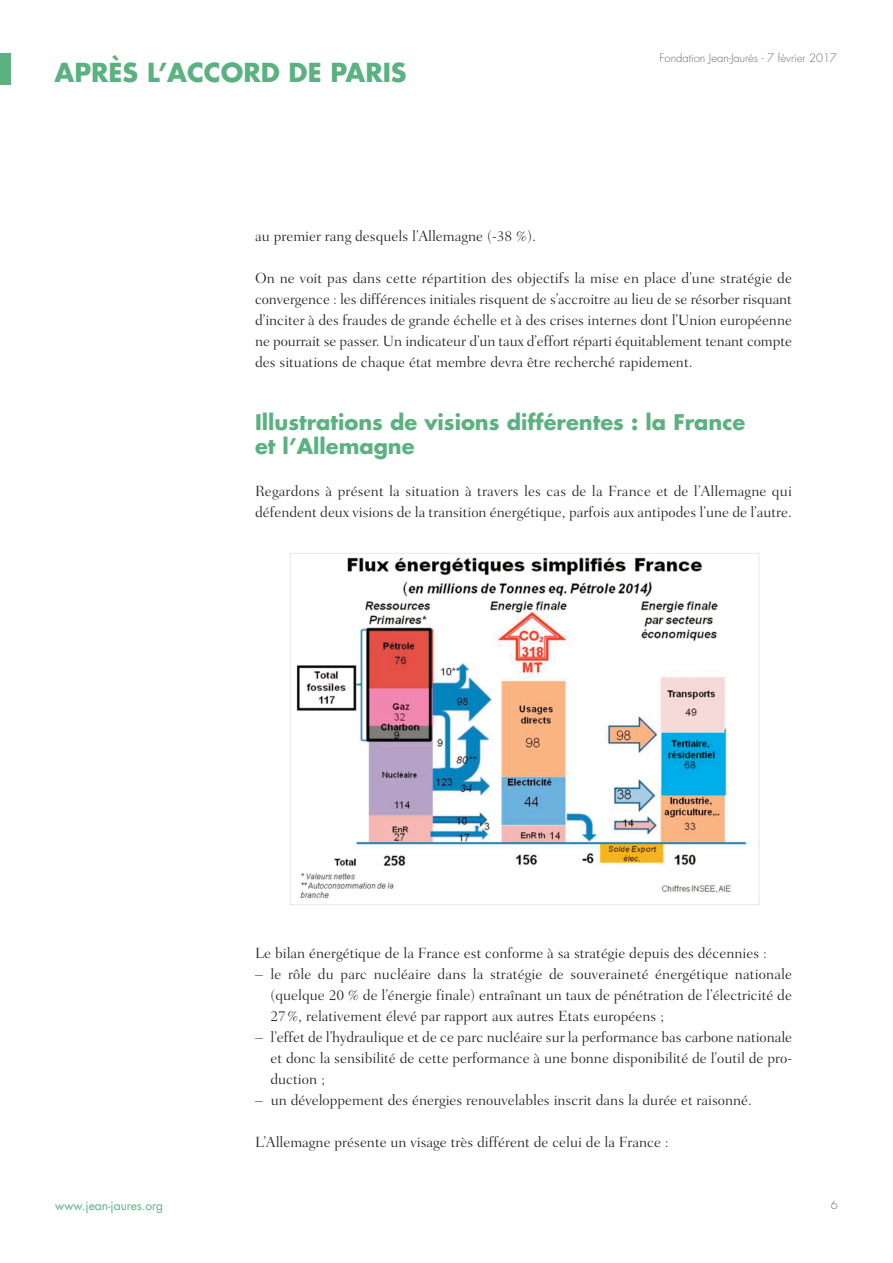
<style>
.page{position:relative;width:893px;height:1263px;background:#fff}
.page>*{position:absolute;margin:0;border:0;box-sizing:border-box;transform-origin:0 0}
.t1{font:700 25.5px "Futura";color:#5cb180}
.t2{font:700 21px/24px "Futura";color:#5cb180}
.t3{font:300 15px/21px "Fairfield LH";color:#231f20;text-align:justify}
.t4{font:12px "Futura";color:#5cb180}
.t5{font:300 11.25px "Futura";color:#6c6d70}
</style>
<div class="page">
<div style="left:0;top:54px;width:11px;height:31px;background:#5cb180"></div>
<img style="left:290px;top:553px;width:470px;height:352px">
<h1 class="t1" style="left:55px;top:61px;width:354px">APRÈS L’ACCORD DE PARIS</h1>
<p class="t5" style="left:660px;top:52px;width:179px">Fondation Jean-Jaurès - 7 février 2017</p>
<p class="t3" style="left:255px;top:227px;width:282px">au premier rang desquels l’Allemagne (-38 %).</p>
<p class="t3" style="left:255px;top:269px;width:538px">On ne voit pas dans cette répartition des objectifs la mise en place d’une stratégie de convergence : les différences initiales risquent de s’accroitre au lieu de se résorber risquant d’inciter à des fraudes de grande échelle et à des crises internes dont l’Union européenne ne pourrait se passer. Un indicateur d’un taux d’effort réparti équitablement tenant compte des situations de chaque état membre devra être recherché rapidement.</p>
<h2 class="t2" style="left:255px;top:412px;width:492px">Illustrations de visions différentes : la France et l’Allemagne</h2>
<p class="t3" style="left:255px;top:482px;width:538px">Regardons à présent la situation à travers les cas de la France et de l’Allemagne qui défendent deux visions de la transition énergétique, parfois aux antipodes l’une de l’autre.</p>
<p class="t3" style="left:255px;top:944px;width:513px">Le bilan énergétique de la France est conforme à sa stratégie depuis des décennies :</p>
<p class="t3" style="left:270px;top:965px;width:523px;text-indent:-15px">– le rôle du parc nucléaire dans la stratégie de souveraineté énergétique nationale (quelque 20 % de l’énergie finale) entraînant un taux de pénétration de l’électricité de 27%, relativement élevé par rapport aux autres Etats européens ;</p>
<p class="t3" style="left:270px;top:1028px;width:523px;text-indent:-15px">– l’effet de l’hydraulique et de ce parc nucléaire sur la performance bas carbone nationale et donc la sensibilité de cette performance à une bonne disponibilité de l’outil de pro&shy;duction ;</p>
<p class="t3" style="left:255px;top:1091px;width:498px">– un développement des énergies renouvelables inscrit dans la durée et raisonné.</p>
<p class="t3" style="left:255px;top:1133px;width:415px">L’Allemagne présente un visage très différent de celui de la France :</p>
<p class="t4" style="left:55px;top:1200px;width:109px">www.jean-jaures.org</p>
<p class="t5" style="left:831px;top:1200px;width:8px">6</p>
</div>
